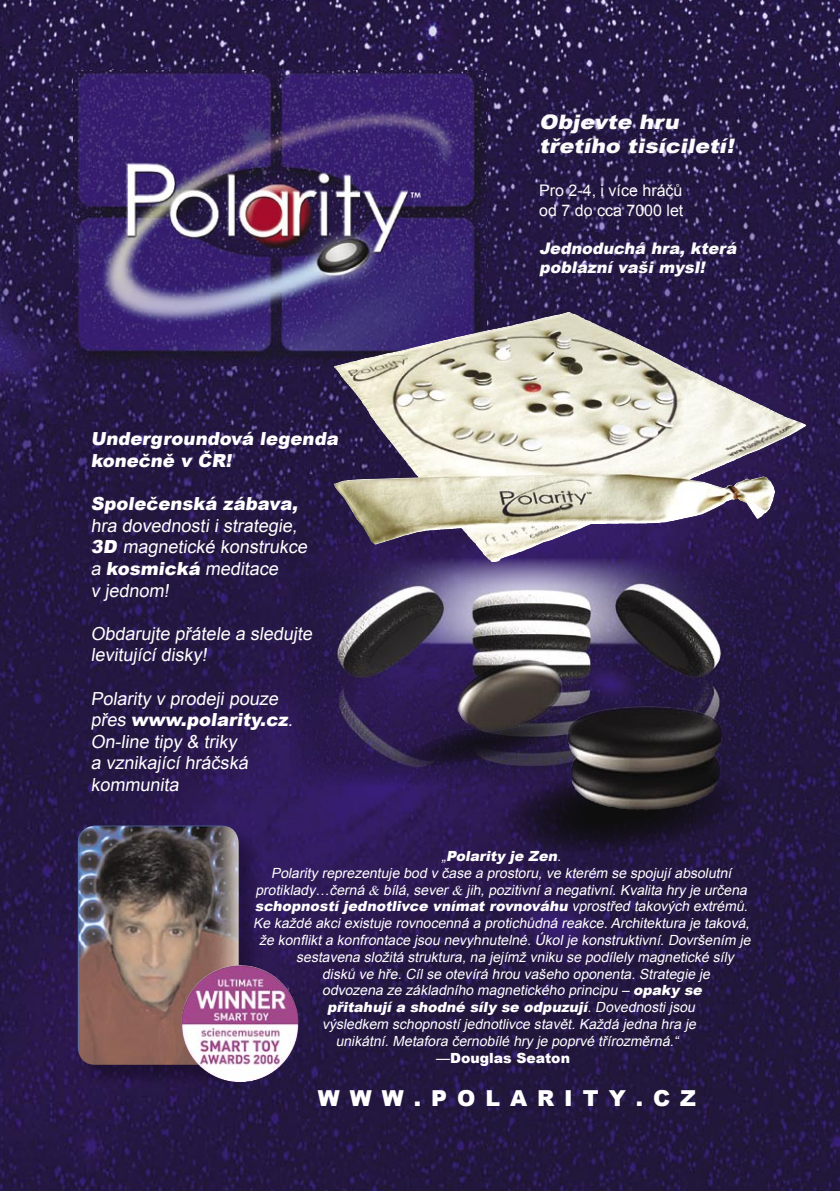
<style>
.page{position:relative;width:840px;height:1191px;background:#fff}
.page>*{position:absolute;margin:0;border:0;box-sizing:border-box;transform-origin:0 0}
.t1{font:900 22px "Arial";color:#fff}
.t2{font:italic 900 20px "Arial";color:#fbfbfb;scale:1.1 1}
.Body_Text{font:18px/21.6px "Arial";color:#fff}
.Body_Text-2{font:900 18px "Arial";color:#fff}
.t3{font:italic 900 16px/19.2px "Arial";color:#fbfbfb}
.t4{font:16px "Arial";color:#fbfbfb}
.Body_Text-3{font:italic 14px "Arial";color:#fff}
.Body_Text-4{font:italic 900 14px "Arial";color:#fff}
.t5{font:900 14px "Arial";color:#fff}
.s1{font-weight:900}
.s2{font-weight:400}
</style>
<div class="page">
<img style="left:0;top:0;width:839px;height:1191px">
<img style="left:289px;top:558px;width:478px;height:227px">
<img style="left:73px;top:70px;width:413px;height:295px">
<img style="left:502px;top:770px;width:236px;height:83px">
<img style="left:401px;top:718px;width:163px;height:48px">
<img style="left:523px;top:659px;width:39px;height:65px">
<div style="left:78px;top:826px;width:184px;height:264px;background:#000;opacity:.3"></div>
<img style="left:78px;top:825px;width:160px;height:239px">
<img style="left:283px;top:984px;width:15px;height:70px">
<img style="left:690px;top:476px;width:84px;height:24px">
<svg style="left:368px;top:884px;width:12px;height:11px"></svg>
<svg style="left:452px;top:884px;width:12px;height:11px"></svg>
<p class="Body_Text-2" style="left:91px;top:426px;width:252px">Undergroundová legenda</p>
<p class="Body_Text-2" style="left:91px;top:447px;width:145px">konečně v ČR!</p>
<p class="Body_Text-2" style="left:91px;top:490px;width:212px">Společenská zábava,</p>
<p class="Body_Text" style="left:91px;top:515px;width:211px">hra dovednosti i strategie,</p>
<p class="Body_Text" style="left:91px;top:536px;width:221px"><span class="s1">3D</span> magnetické konstrukce</p>
<p class="Body_Text" style="left:91px;top:558px;width:192px">a <span class="s1">kosmická</span> meditace</p>
<p class="Body_Text" style="left:91px;top:579px;width:83px">v jednom!</p>
<p class="Body_Text" style="left:91px;top:623px;width:226px">Obdarujte přátele a sledujte levituj ící disky!</p>
<p class="Body_Text" style="left:91px;top:687px;width:192px">Polarity v prodej i pouze</p>
<p class="Body_Text-2" style="left:91px;top:706px;width:207px"><span class="s2">přes</span> www.polarity.cz<span class="s2">.</span></p>
<p class="Body_Text" style="left:91px;top:731px;width:151px">On-line tipy &amp; triky</p>
<p class="Body_Text" style="left:91px;top:752px;width:162px">a vznikaj ící hráčská</p>
<p class="Body_Text" style="left:91px;top:774px;width:93px">kommunita</p>
<p class="t2" style="left:539px;top:107px;width:133px">Objevte hru</p>
<p class="t2" style="left:539px;top:131px;width:183px">třetího tisíciletí!</p>
<p class="t4" style="left:539px;top:180px;width:145px">Pro 2-4, i více hráčů</p>
<p class="t4" style="left:539px;top:199px;width:146px">od 7 do cca 7000 let</p>
<p class="t3" style="left:539px;top:238px;width:202px">Jednoduchá hra, která poblázní vaši mysl!</p>
<p class="Body_Text-4" style="left:441px;top:845px;width:124px"><span class="s2">„</span>Polarity je Zen<span class="s2">.</span></p>
<p class="Body_Text-3" style="left:271px;top:863px;width:465px">Polarity reprezentuje bod v čase a prostoru,ve kterém se spojuj íabsolutní</p>
<p class="Body_Text-3" style="left:255px;top:880px;width:496px">protiklady…černá bílá,sever j ih,pozitivnía negativní.Kvalita hry je určena</p>
<p class="Body_Text-4" style="left:254px;top:896px;width:497px">schopností jednotlivce vnímat rovnováhu <span class="s2">vprostřed takových extrémů.</span></p>
<p class="Body_Text-3" style="left:253px;top:914px;width:501px">Ke každé akciexistuje rovnocenná a protichůdná reakce.Architektura je taková,</p>
<p class="Body_Text-3" style="left:259px;top:931px;width:496px">že konflikta konfrontace jsou nevyhnutelné.Úkolje konstruktivní.Dovršením je</p>
<p class="Body_Text-3" style="left:296px;top:947px;width:442px">sestavena složitá struktura,na jej ímž vniku se podílely magnetické síly</p>
<p class="Body_Text-3" style="left:322px;top:964px;width:392px">disků ve hře.Cílse otevírá hrou vašeho oponenta.Strategie je</p>
<p class="Body_Text-3" style="left:322px;top:981px;width:384px">odvozena ze základního magnetického principu – <span class="s1">opaky se</span></p>
<p class="Body_Text-4" style="left:327px;top:997px;width:372px">přitahuj í a shodné síly se odpuzuj í<span class="s2">.Dovednostijsou</span></p>
<p class="Body_Text-3" style="left:322px;top:1015px;width:378px">výsledkem schopnostíjednotlivce stavět.Každá jedna hra je</p>
<p class="Body_Text-3" style="left:335px;top:1031px;width:347px">unikátní.Metafora černobílé hry je poprvé třírozměrná.“</p>
<p class="t5" style="left:436px;top:1047px;width:135px"><span class="s2">—</span>Douglas Seaton</p>
<p class="t1" style="left:318px;top:1082px;width:379px">W W W . P O L A R I T Y . C Z</p>
</div>
